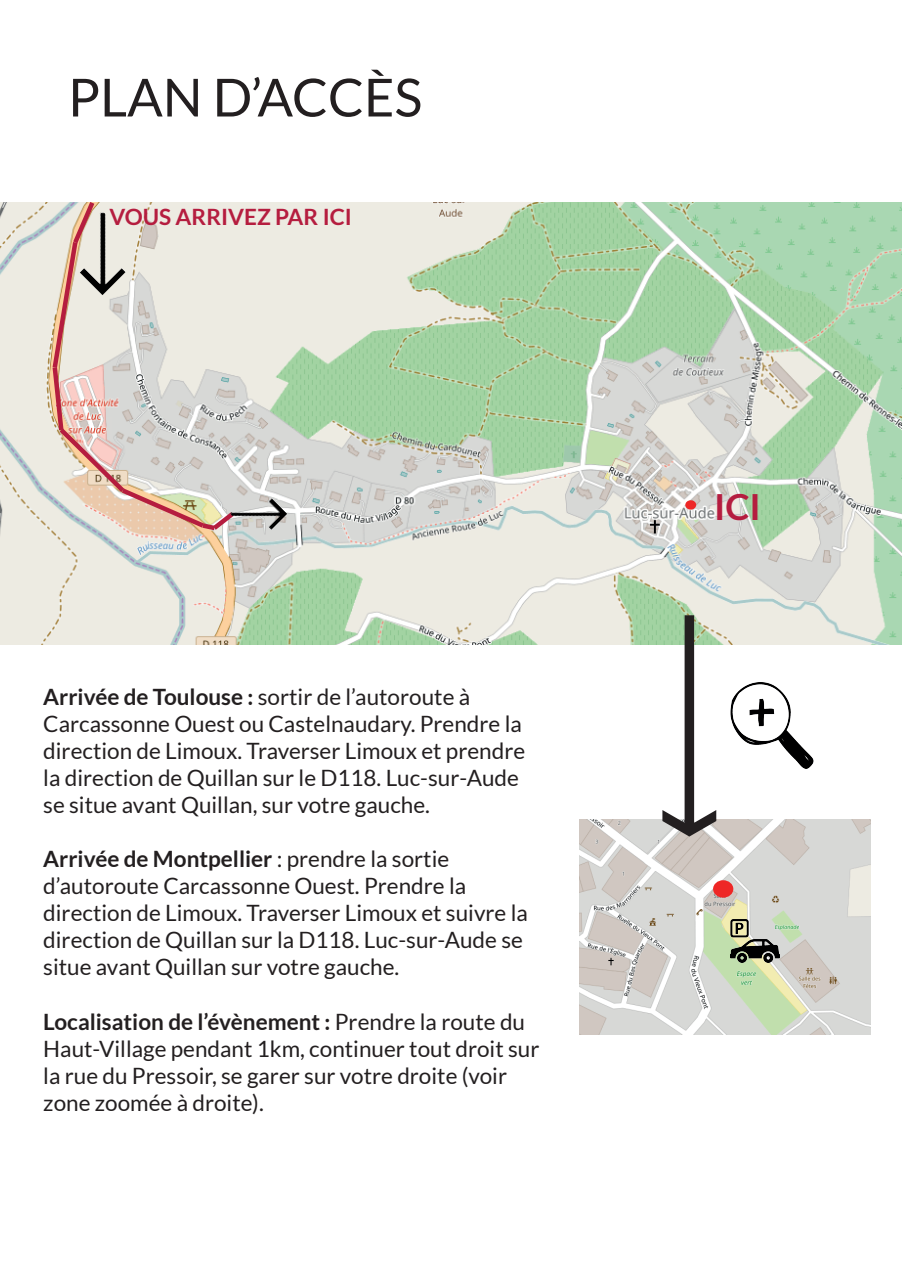
<style>
.page{position:relative;width:902px;height:1272px;background:#fff}
.page>*{position:absolute;margin:0;border:0;box-sizing:border-box;transform-origin:0 0}
.t1{font:52.5px "Lato";color:#231f20}
.t2{font:700 36px "Lato";color:#b51d3f}
.t3{font:22.5px/27px "Lato";color:#231f20}
.t4{font:700 22.5px "Lato";color:#b51d3f}
.s1{font-weight:700}
</style>
<div class="page">
<img style="left:0;top:202px;width:901px;height:442px">
<img style="left:579px;top:819px;width:291px;height:215px">
<img style="left:730px;top:682px;width:84px;height:86px">
<div style="left:685px;top:500px;width:11px;height:9px;background:#ee2726;border-radius:50%"></div>
<div style="left:713px;top:880px;width:20px;height:17px;background:#ee2726;border-radius:50%"></div>
<img style="left:730px;top:916px;width:49px;height:49px">
<svg style="left:662px;top:615px;width:54px;height:221px"></svg>
<svg style="left:50px;top:202px;width:189px;height:332px;background:#e1d7ce"></svg>
<img style="left:60px;top:211px;width:84px;height:84px">
<img style="left:230px;top:485px;width:57px;height:57px">
<h1 class="t1" style="left:68px;top:68px;width:356px">PLAN D’ACCÈS</h1>
<p class="t4" style="left:109px;top:204px;width:244px">VOUS ARRIVEZ PAR ICI</p>
<p class="t3" style="left:43px;top:683px;width:483px"><span class="s1">Arrivée de Toulouse :</span> sortir de l’autoroute à Carcassonne Ouest ou Castelnaudary. Prendre la direction de Limoux. Traverser Limoux et prendre la direction de Quillan sur le D118. Luc-sur-Aude se situe avant Quillan, sur votre gauche.</p>
<p class="t3" style="left:43px;top:845px;width:486px"><span class="s1">Arrivée de Montpellier</span> : prendre la sortie d’autoroute Carcassonne Ouest. Prendre la direction de Limoux. Traverser Limoux et suivre la direction de Quillan sur la D118. Luc-sur-Aude se situe avant Quillan sur votre gauche.</p>
<p class="t3" style="left:43px;top:1007px;width:497px"><span class="s1">Localisation de l’évènement :</span> Prendre la route du Haut-Village pendant 1km, continuer tout droit sur la rue du Pressoir, se garer sur votre droite (voir zone zoomée à droite).</p>
<h2 class="t2" style="left:714px;top:486px;width:48px">ICI</h2>
</div>
